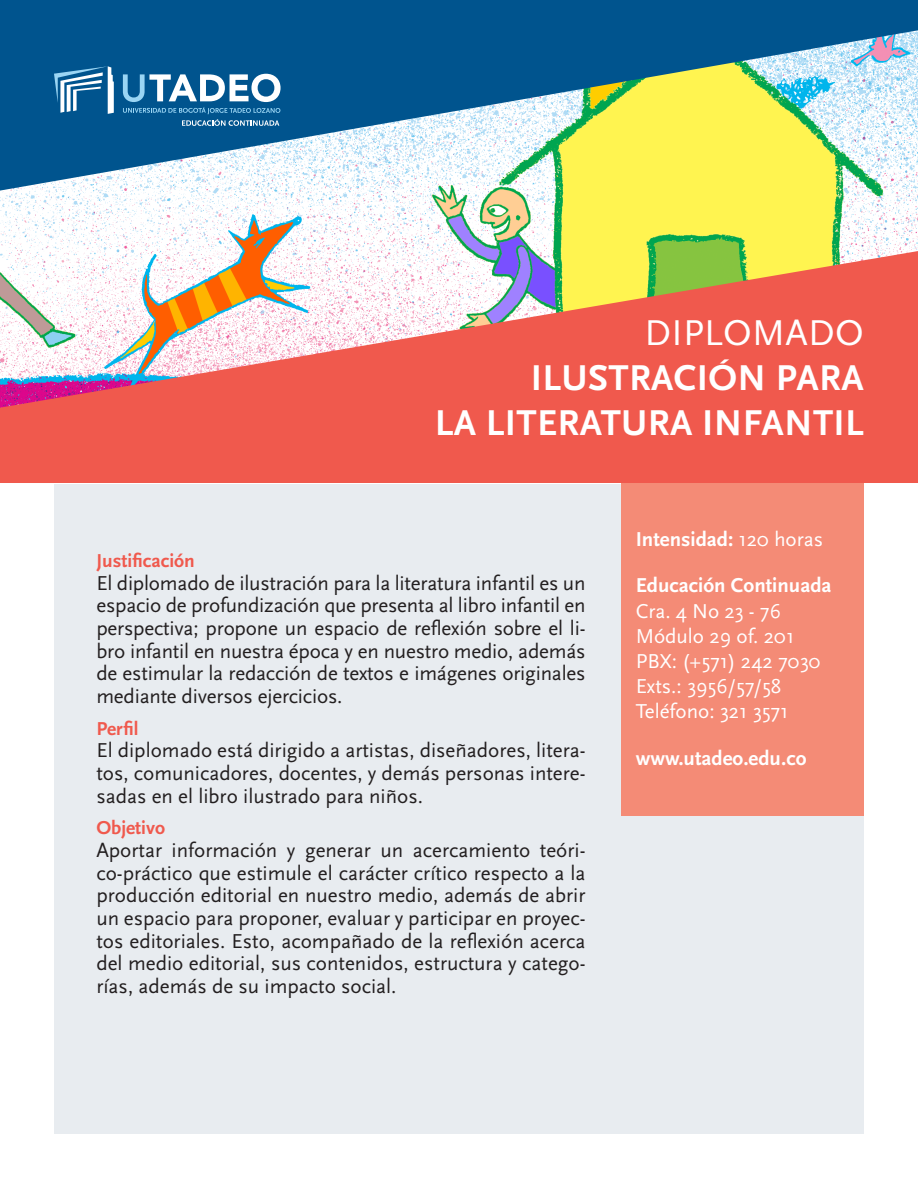
<style>
.page{position:relative;width:918px;height:1188px;background:#fff}
.page>*{position:absolute;margin:0;border:0;box-sizing:border-box;transform-origin:0 0}
.t1{font:700 37.5px/45px "Scala Sans OT";letter-spacing:.01em;color:#fff;text-align:right}
.fondo{font:21px/22.6px "Scala Sans OT";color:#231f20;text-align:justify}
.t2{font:21px/25.2px "Scala Sans OT";color:#fff}
.t3{font:700 21px "Scala Sans OT";color:#fff}
.sub1{font:700 19.5px "Scala Sans OT";color:#f0594d}
.s1{font-weight:400}
</style>
<div class="page">
<img style="left:0;top:191px;width:918px;height:60px">
<div style="left:55px;top:485px;width:809px;height:649px;background:#e8ecf0"></div>
<div style="left:622px;top:481px;width:242px;height:334px;background:#f48b76"></div>
<div style="left:0;top:431px;width:918px;height:52px;background:#f0594d"></div>
<svg style="left:0;top:0;width:918px;height:191px;background:#66999f"></svg>
<svg style="left:0;top:251px;width:918px;height:180px;fill:#f0594d"></svg>
<svg style="left:54px;top:66px;width:60px;height:48px"></svg>
<svg style="left:123px;top:74px;width:158px;height:52px"></svg>
<p class="t1" style="left:531px;top:311px;width:334px"><span class="s1">DIPLOMADO<br></span>ILUSTRACIÓN PARA</p>
<p class="t1" style="left:435px;top:401px;width:430px">LA LITERATURA INFANTIL</p>
<p class="sub1" style="left:96px;top:550px;width:100px">Justificación</p>
<p class="fondo" style="left:96px;top:572px;width:491px">El diplomado de ilustración para la literatura infantil es un espacio de profundización que presenta al libro infantil en perspectiva; propone un espacio de reflexión sobre el li&shy;bro infantil en nuestra época y en nuestro medio, además de estimular la redacción de textos e imágenes originales mediante diversos ejercicios.</p>
<p class="sub1" style="left:96px;top:717px;width:44px">Perfil</p>
<p class="fondo" style="left:96px;top:740px;width:491px">El diplomado está dirigido a artistas, diseñadores, litera&shy;tos, comunicadores, docentes, y demás personas intere&shy;sadas en el libro ilustrado para niños.</p>
<p class="sub1" style="left:96px;top:817px;width:70px">Objetivo</p>
<p class="fondo" style="left:96px;top:839px;width:491px">Aportar información y generar un acercamiento teóri&shy;co-práctico que estimule el carácter crítico respecto a la producción editorial en nuestro medio, además de abrir un espacio para proponer, evaluar y participar en proyec&shy;tos editoriales. Esto, acompañado de la reflexión acerca del medio editorial, sus contenidos, estructura y catego&shy;rías, además de su impacto social.</p>
<p class="t3" style="left:636px;top:527px;width:189px">Intensidad: <span class="s1">120 horas</span></p>
<p class="t3" style="left:636px;top:574px;width:197px">Educación Continuada</p>
<p class="t2" style="left:636px;top:599px;width:147px">Cra. 4 No 23 - 76</p>
<p class="t2" style="left:636px;top:624px;width:160px">Módulo 29 of. 201</p>
<p class="t2" style="left:636px;top:649px;width:187px">PBX: (+571) 242 7030<br>Exts.: 3956/57/58</p>
<p class="t2" style="left:636px;top:699px;width:154px">Teléfono: 321 3571</p>
<p class="t3" style="left:636px;top:746px;width:172px">www.utadeo.edu.co</p>
</div>
